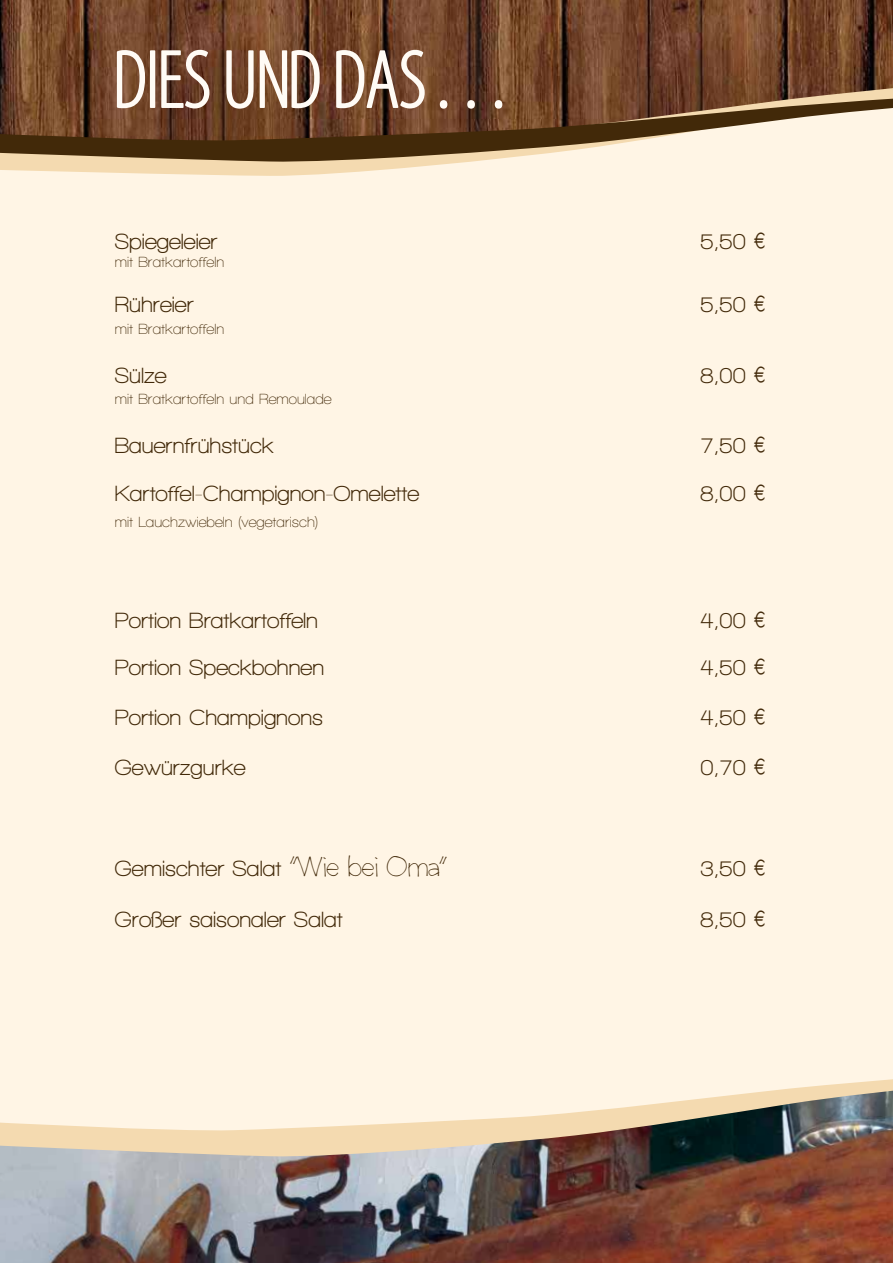
<style>
.page{position:relative;width:893px;height:1263px;background:#fff}
.page>*{position:absolute;margin:0;border:0;box-sizing:border-box;transform-origin:0 0}
.t1{font:condensed 85.35px "Santana";color:#fffbf5}
.t2{font:700 22.5px "Walkway";color:#422909}
.t3{font:600 15px "Walkway";color:#422909}
.s1{font-family:"Euro Collection";font-weight:400}
.s2{font-family:"Claphappy";font-weight:300;font-size:27px}
</style>
<div class="page">
<img style="left:0;top:0;width:893px;height:87px">
<img style="left:0;top:1158px;width:893px;height:105px">
<div style="left:0;top:176px;width:893px;height:902px;background:#fff5e5"></div>
<svg style="left:0;top:87px;width:893px;height:89px;background:#bba087"></svg>
<svg style="left:0;top:98px;width:893px;height:65px;background:#896c51"></svg>
<svg style="left:0;top:1078px;width:893px;height:80px;background:#cfc3b0"></svg>
<h1 class="t1" style="left:115px;top:38px;width:390px">DIES UND DAS …</h1>
<p class="t2" style="left:115px;top:230px;width:104px">Spiegeleier</p>
<p class="t2" style="left:700px;top:230px;width:66px">5,50 <span class="s1">C</span></p>
<p class="t3" style="left:115px;top:254px;width:111px">mit Bratkartoffeln</p>
<p class="t2" style="left:115px;top:293px;width:81px">Rühreier</p>
<p class="t2" style="left:700px;top:293px;width:66px">5,50 <span class="s1">C</span></p>
<p class="t3" style="left:115px;top:321px;width:111px">mit Bratkartoffeln</p>
<p class="t2" style="left:115px;top:363px;width:53px">Sülze</p>
<p class="t2" style="left:700px;top:363px;width:67px">8,00 <span class="s1">C</span></p>
<p class="t3" style="left:115px;top:391px;width:218px">mit Bratkartoffeln und Remoulade</p>
<p class="t2" style="left:115px;top:433px;width:160px">Bauernfrühstück</p>
<p class="t2" style="left:700px;top:433px;width:66px">7,50 <span class="s1">C</span></p>
<p class="t2" style="left:115px;top:482px;width:306px">Kartoffel-Champignon-Omelette</p>
<p class="t2" style="left:700px;top:482px;width:67px">8,00 <span class="s1">C</span></p>
<p class="t3" style="left:115px;top:513px;width:205px">mit Lauchzwiebeln (vegetarisch)</p>
<p class="t2" style="left:115px;top:608px;width:205px">Portion Bratkartoffeln</p>
<p class="t2" style="left:700px;top:608px;width:66px">4,00 <span class="s1">C</span></p>
<p class="t2" style="left:115px;top:655px;width:211px">Portion Speckbohnen</p>
<p class="t2" style="left:700px;top:655px;width:66px">4,50 <span class="s1">C</span></p>
<p class="t2" style="left:115px;top:705px;width:210px">Portion Champignons</p>
<p class="t2" style="left:700px;top:705px;width:66px">4,50 <span class="s1">C</span></p>
<p class="t2" style="left:115px;top:756px;width:132px">Gewürzgurke</p>
<p class="t2" style="left:700px;top:756px;width:66px">0,70 <span class="s1">C</span></p>
<p class="t2" style="left:115px;top:856px;width:333px">Gemischter Salat <span class="s2">“Wie bei Oma“</span></p>
<p class="t2" style="left:700px;top:856px;width:66px">3,50 <span class="s1">C</span></p>
<p class="t2" style="left:115px;top:907px;width:229px">Großer saisonaler Salat</p>
<p class="t2" style="left:700px;top:907px;width:67px">8,50 <span class="s1">C</span></p>
</div>
